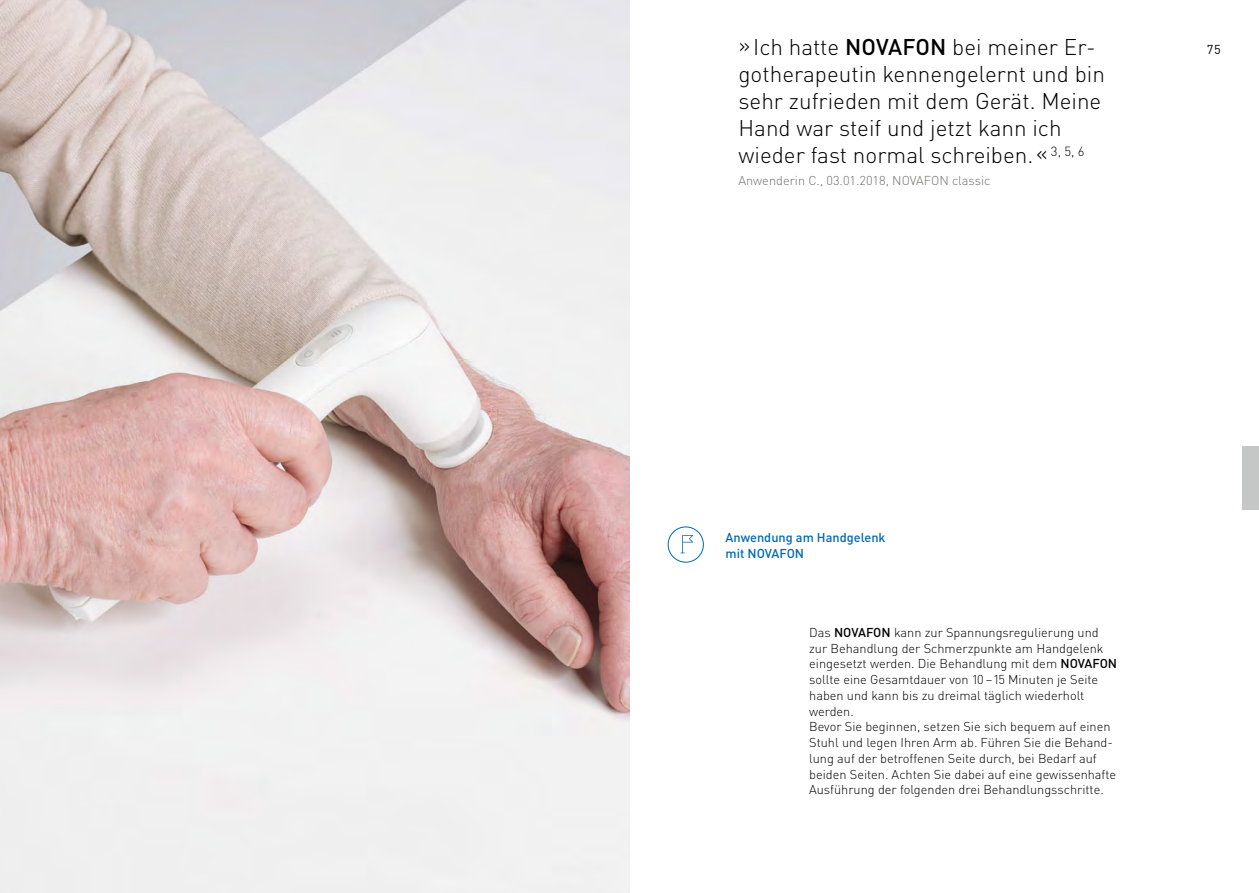
<style>
.page{position:relative;width:1259px;height:893px;background:#fff}
.page>*{position:absolute;margin:0;border:0;box-sizing:border-box;transform-origin:0 0}
.t1{font:300 22.5px/27px "DIN Pro";color:#000}
.t2{font:300 12.75px/15.8px "DIN Pro";color:#000}
.t3{font:300 12.75px "DIN Pro";color:#6f6f6e}
.t4{font:500 12.75px/15.8px "DIN Pro";color:#0069b4}
.t5{font:12.75px "DIN Pro";color:#000}
.s1{font-weight:500}
</style>
<div class="page">
<div style="left:1242px;top:446px;width:17px;height:64px;background:#c5c6c6"></div>
<img style="left:0;top:0;width:629px;height:893px">
<div style="left:668px;top:527px;width:36px;height:36px;border:1px solid #0069b4;border-radius:50%"></div>
<svg style="left:680px;top:535px;width:13px;height:18px"></svg>
<h1 class="t1" style="left:738px;top:32px;width:368px">»Ich hatte <span class="s1">NOVAFON</span> bei meiner Er&shy;gotherapeutin kennengelernt und bin sehr zufrieden mit dem Gerät. Meine Hand war steif und jetzt kann ich wieder fast normal schreiben.« <sup>3,</sup> <sup>5,</sup> <sup>6</sup></h1>
<p class="t3" style="left:738px;top:171px;width:254px">Anwenderin C., 03.01.2018, NOVAFON classic</p>
<p class="t5" style="left:1206px;top:40px;width:15px">75</p>
<p class="t4" style="left:725px;top:529px;width:162px">Anwendung am Handgelenk mit NOVAFON</p>
<p class="t2" style="left:809px;top:623px;width:309px">Das <span class="s1">NOVAFON</span> kann zur Spannungsregulierung und zur Behandlung der Schmerzpunkte am Handgelenk eingesetzt werden. Die Behandlung mit dem <span class="s1">NOVAFON </span>sollte eine Gesamtdauer von 10–15 Minuten je Seite haben und kann bis zu dreimal täglich wiederholt werden.<br>Bevor Sie beginnen, setzen Sie sich bequem auf einen Stuhl und legen Ihren Arm ab. Führen Sie die Behand&shy;lung auf der betroffenen Seite durch, bei Bedarf auf beiden Seiten. Achten Sie dabei auf eine gewissenhafte Ausführung der folgenden drei Behandlungsschritte.</p>
</div>
